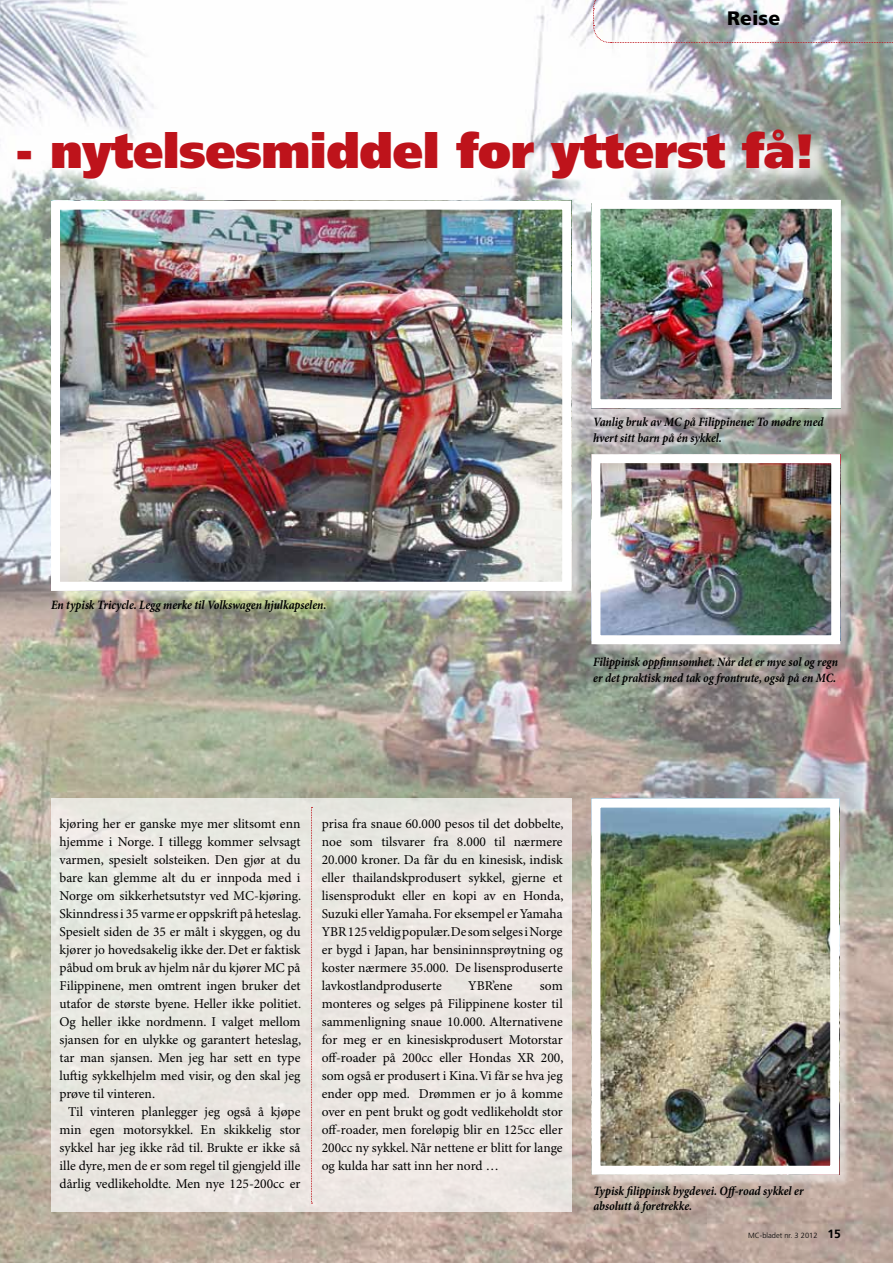
<style>
.page{position:relative;width:893px;height:1263px;background:#fff}
.page>*{position:absolute;margin:0;border:0;box-sizing:border-box;transform-origin:0 0}
.t1{font:900 48px "Frutiger LT Std";color:#be131b}
.t2{font:900 19.5px "Frutiger LT Std";color:#000}
.t3{font:13.5px/18px "Minion Pro";color:#000;text-align:justify}
.t4{font:italic 700 12.75px/15.3px "Minion Pro";letter-spacing:-.005em;color:#000;scale:.9 1}
.t5{font:300 7.5px "Frutiger LT Std";color:#000}
.s1{font-weight:700;font-size:12px}
</style>
<div class="page">
<img style="left:0;top:0;width:893px;height:1263px">
<svg style="left:0;top:72px;width:833px;height:129px"></svg>
<div style="left:53px;top:202px;width:529px;height:400px;background:#fff;opacity:.46"></div>
<img style="left:61px;top:211px;width:500px;height:370px">
<div style="left:51px;top:201px;width:520px;height:390px;border:9px solid #fff"></div>
<div style="left:593px;top:202px;width:259px;height:217px;background:#fff;opacity:.46"></div>
<img style="left:601px;top:210px;width:230px;height:188px">
<div style="left:591px;top:200px;width:250px;height:208px;border:9px solid #fff"></div>
<div style="left:593px;top:456px;width:258px;height:199px;background:#fff;opacity:.46"></div>
<img style="left:601px;top:464px;width:229px;height:170px">
<div style="left:591px;top:454px;width:249px;height:190px;border:9px solid #fff"></div>
<div style="left:593px;top:800px;width:257px;height:386px;background:#fff;opacity:.46"></div>
<img style="left:601px;top:809px;width:228px;height:356px">
<div style="left:591px;top:799px;width:248px;height:376px;border:9px solid #fff"></div>
<div style="left:51px;top:799px;width:520px;height:413px;background:#eae7e2"></div>
<svg style="left:311px;top:807px;width:1px;height:397px"></svg>
<img style="left:593px;top:0;width:300px;height:43px">
<h2 class="t2" style="left:727px;top:6px;width:55px">Reise</h2>
<h1 class="t1" style="left:16px;top:122px;width:801px">- nytelsesmiddel for ytterst få!</h1>
<p class="t4" style="left:593px;top:415px;width:258px">Vanlig bruk av MC på Filippinene: To mødre med hvert sitt barn på én sykkel.</p>
<p class="t4" style="left:51px;top:598px;width:308px">En typisk Tricycle. Legg merke til Volkswagen hjulkapselen.</p>
<p class="t4" style="left:593px;top:655px;width:274px">Filippinsk oppfinnsomhet. Når det er mye sol og regn er det praktisk med tak og frontrute, også på en MC.</p>
<p class="t3" style="left:60px;top:815px;width:243px">kjøring her er ganske mye mer slitsomt enn hjemme i Norge. I tillegg kommer selvsagt varmen, spesielt solsteiken. Den gjør at du bare kan glemme alt du er innpoda med i Norge om sikkerhetsutstyr ved MC-kjøring.<br>Skinndress i 35 varme er oppskrift på heteslag.<br>Spesielt siden de 35 er målt i skyggen, og du kjører jo hovedsakelig ikke der. Det er faktisk påbud om bruk av hjelm når du kjører MC på Filippinene, men omtrent ingen bruker det utafor de største byene. Heller ikke politiet.<br>Og heller ikke nordmenn. I valget mellom sjansen for en ulykke og garantert heteslag, tar man sjansen. Men jeg har sett en type luftig sykkelhjelm med visir, og den skal jeg prøve til vinteren.</p>
<p class="t3" style="left:60px;top:1103px;width:242px;text-indent:9px">Til vinteren planlegger jeg også å kjøpe min egen motorsykkel. En skikkelig stor sykkel har jeg ikke råd til. Brukte er ikke så ille dyre, men de er som regel til gjengjeld ille dårlig vedlikeholdte. Men nye 125-200cc er</p>
<p class="t3" style="left:322px;top:815px;width:243px">prisa fra snaue 60.000 pesos til det dobbelte, noe som tilsvarer fra 8.000 til nærmere 20.000 kroner. Da får du en kinesisk, indisk eller thailandskprodusert sykkel, gjerne et lisensprodukt eller en kopi av en Honda, Suzuki eller Yamaha. For eksempel er Yamaha YBR 125 veldig populær. De som selges i Norge er bygd i Japan, har bensininnsprøytning og koster nærmere 35.000. De lisensproduserte lavkostlandproduserte</p>
<p class="t3" style="left:468px;top:977px;width:46px">YBR’ene</p>
<p class="t3" style="left:322px;top:977px;width:243px;text-indent:218px">som monteres og selges på Filippinene koster til sammenligning snaue 10.000. Alternativene for meg er en kinesiskprodusert Motorstar off-roader på 200cc eller Hondas XR 200, som også er produsert i Kina. Vi får se hva jeg ender opp med. Drømmen er jo å komme over en pent brukt og godt vedlikeholdt stor off-roader, men foreløpig blir en 125cc eller 200cc ny sykkel. Når nettene er blitt for lange og kulda har satt inn her nord …</p>
<p class="t4" style="left:593px;top:1183px;width:235px">Typisk filippinsk bygdevei. Off-road sykkel er absolutt å foretrekke.</p>
<p class="t5" style="left:748px;top:1231px;width:94px">MC-bladet nr. 3 2012 <span class="s1">15</span></p>
</div>
